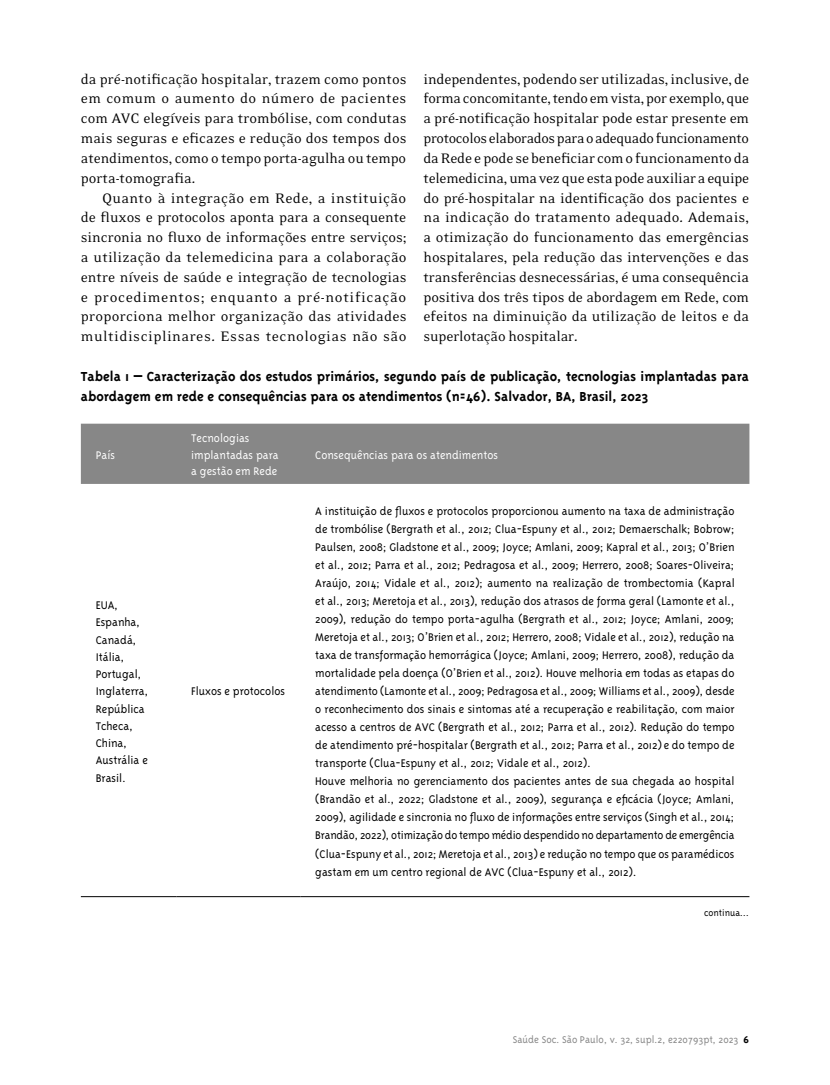
<style>
.page{position:relative;width:830px;height:1085px;background:#fff}
.page>*{position:absolute;margin:0;border:0;box-sizing:border-box;transform-origin:0 0}
.t1{font:15.75px/19.8px "Eidetic Neo";letter-spacing:-.005em;color:#000;text-align:justify}
.t2{font:700 15px/19.8px "Triplex";color:#000}
.t3{font:300 12.75px/18px "Triplex";color:#000}
.t4{font:300 12.75px/16.5px "Triplex";color:#fff}
.t5{font:300 11.25px "Triplex";color:#878787}
.t6{font:300 10.5px "Triplex";color:#000}
.s1{font-weight:700;color:#000}
</style>
<div class="page">
<div style="left:81px;top:423px;width:668px;height:61px;background:#878787"></div>
<hr style="left:81px;top:896px;width:95px;height:1px;background:#000">
<hr style="left:176px;top:896px;width:124px;height:1px;background:#000">
<hr style="left:300px;top:896px;width:449px;height:1px;background:#000">
<p class="t1" style="left:81px;top:69px;width:327px">da pré-notificação hospitalar, trazem como pontos em comum o aumento do número de pacientes com AVC elegíveis para trombólise, com condutas mais seguras e eficazes e redução dos tempos dos atendimentos, como o tempo porta-agulha ou tempo porta-tomografia.</p>
<p class="t1" style="left:81px;top:188px;width:327px;text-indent:21px">Quanto à integração em Rede, a instituição de fluxos e protocolos aponta para a consequente sincronia no fluxo de informações entre serviços; a utilização da telemedicina para a colaboração entre níveis de saúde e integração de tecnologias e procedimentos; enquanto a pré-notificação proporciona melhor organização das atividades multidisciplinares. Essas tecnologias não são</p>
<p class="t1" style="left:423px;top:69px;width:327px">independentes, podendo ser utilizadas, inclusive, de forma concomitante, tendo em vista, por exemplo, que a pré-notificação hospitalar pode estar presente em protocolos elaborados para o adequado funcionamento da Rede e pode se beneficiar com o funcionamento da telemedicina, uma vez que esta pode auxiliar a equipe do pré-hospitalar na identificação dos pacientes e na indicação do tratamento adequado. Ademais, a otimização do funcionamento das emergências hospitalares, pela redução das intervenções e das transferências desnecessárias, é uma consequência positiva dos três tipos de abordagem em Rede, com efeitos na diminuição da utilização de leitos e da superlotação hospitalar.</p>
<p class="t2" style="left:81px;top:366px;width:669px">Tabela 1 – Caracterização dos estudos primários, segundo país de publicação, tecnologias implantadas para abordagem em rede e consequências para os atendimentos (n=46). Salvador, BA, Brasil, 2023</p>
<p class="t4" style="left:96px;top:446px;width:21px">País</p>
<p class="t3" style="left:96px;top:596px;width:54px;line-height:17.2px">EUA,<br>Espanha,<br>Canadá,<br>Itália,<br>Portugal,<br>Inglaterra,<br>República<br>Tcheca,<br>China,<br>Austrália e<br>Brasil.</p>
<p class="t4" style="left:191px;top:430px;width:89px">Tecnologias implantadas para a gestão em Rede</p>
<p class="t3" style="left:191px;top:682px;width:95px">Fluxos e protocolos</p>
<p class="t4" style="left:315px;top:446px;width:184px">Consequências para os atendimentos</p>
<p class="t3" style="left:315px;top:502px;width:421px">A instituição de fluxos e protocolos proporcionou aumento na taxa de administração de trombólise (Bergrath et al., 2012; Clua-Espuny et al., 2012; Demaerschalk; Bobrow; Paulsen, 2008; Gladstone et al., 2009; Joyce; Amlani, 2009; Kapral et al., 2013; O’Brien et al., 2012; Parra et al., 2012; Pedragosa et al., 2009; Herrero, 2008; Soares-Oliveira; Araújo, 2014; Vidale et al., 2012); aumento na realização de trombectomia (Kapral et al., 2013; Meretoja et al., 2013), redução dos atrasos de forma geral (Lamonte et al., 2009), redução do tempo porta-agulha (Bergrath et al., 2012; Joyce; Amlani, 2009; Meretoja et al., 2013; O’Brien et al., 2012; Herrero, 2008; Vidale et al., 2012), redução na taxa de transformação hemorrágica (Joyce; Amlani, 2009; Herrero, 2008), redução da mortalidade pela doença (O’Brien et al., 2012). Houve melhoria em todas as etapas do atendimento (Lamonte et al., 2009; Pedragosa et al., 2009; Williams et al., 2009), desde o reconhecimento dos sinais e sintomas até a recuperação e reabilitação, com maior acesso a centros de AVC (Bergrath et al., 2012; Parra et al., 2012). Redução do tempo de atendimento pré-hospitalar (Bergrath et al., 2012; Parra et al., 2012) e do tempo de transporte (Clua-Espuny et al., 2012; Vidale et al., 2012).<br>Houve melhoria no gerenciamento dos pacientes antes de sua chegada ao hospital (Brandão et al., 2022; Gladstone et al., 2009), segurança e eficácia (Joyce; Amlani, 2009), agilidade e sincronia no fluxo de informações entre serviços (Singh et al., 2014; Brandão, 2022), otimização do tempo médio despendido no departamento de emergência (Clua-Espuny et al., 2012; Meretoja et al., 2013) e redução no tempo que os paramédicos gastam em um centro regional de AVC (Clua-Espuny et al., 2012).</p>
<p class="t6" style="left:703px;top:906px;width:46px">continua...</p>
<p class="t5" style="left:512px;top:1033px;width:238px">Saúde Soc. São Paulo, v. 32, supl.2, e220793pt, 2023 <span class="s1">6</span></p>
</div>
